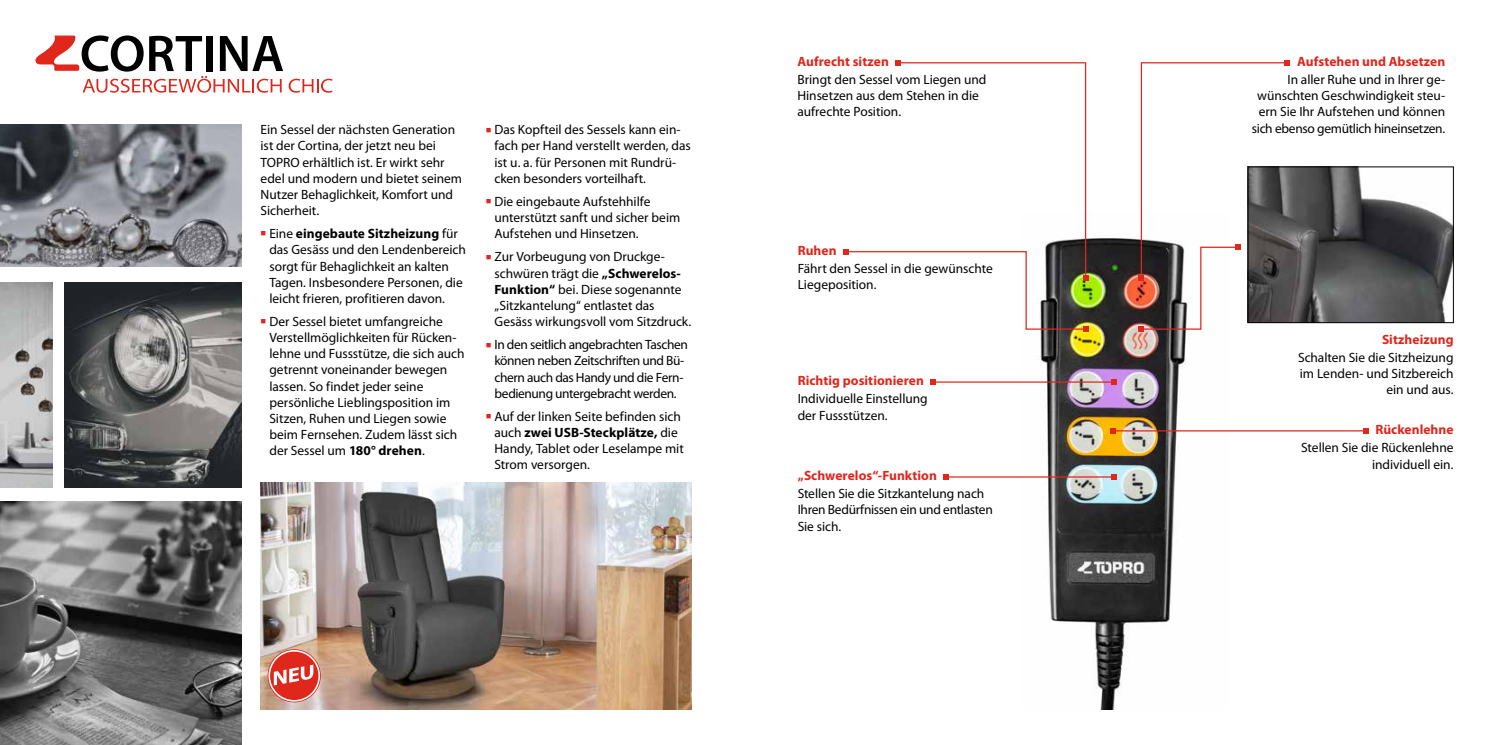
<style>
.page{position:relative;width:1489px;height:745px;background:#fff}
.page>*{position:absolute;margin:0;border:0;box-sizing:border-box;transform-origin:0 0}
.t1{font:13.5px/16.1px "Myriad Pro";letter-spacing:-.005em;color:#000}
.t2{font:13.5px/16.1px "Myriad Pro";letter-spacing:-.03em;color:#000;text-align:center}
.t3{font:700 13.5px "Myriad Pro";letter-spacing:.005em;color:#df271c}
.s1{color:#df271c}
.s2{font-weight:700}
</style>
<div class="page">
<img style="left:64px;top:282px;width:177px;height:205px">
<img style="left:0;top:124px;width:241px;height:142px">
<img style="left:0;top:282px;width:52px;height:205px">
<img style="left:0;top:501px;width:241px;height:243px">
<img style="left:1022px;top:238px;width:206px;height:471px">
<img style="left:260px;top:482px;width:431px;height:227px">
<img style="left:1289px;top:169px;width:162px;height:151px">
<svg style="left:35px;top:35px;width:297px;height:58px"></svg>
<svg style="left:1138px;top:60px;width:151px;height:271px"></svg>
<svg style="left:843px;top:60px;width:245px;height:271px"></svg>
<hr style="left:933px;top:381px;width:181px;height:1px;background:#df271c">
<svg style="left:930px;top:379px;width:5px;height:5px"></svg>
<svg style="left:1111px;top:379px;width:5px;height:5px"></svg>
<hr style="left:945px;top:476px;width:169px;height:1px;background:#df271c">
<svg style="left:943px;top:474px;width:5px;height:5px"></svg>
<svg style="left:1111px;top:474px;width:5px;height:5px"></svg>
<hr style="left:1112px;top:430px;width:253px;height:1px;background:#df271c">
<svg style="left:1363px;top:428px;width:5px;height:5px"></svg>
<svg style="left:1110px;top:428px;width:5px;height:5px"></svg>
<svg style="left:268px;top:649px;width:52px;height:52px;background:#e16d62"></svg>
<p class="t1" style="left:260px;top:121px;width:203px">Ein Sessel der nächsten Generation ist der Cortina, der jetzt neu bei<br>TOPRO erhältlich ist. Er wirkt sehr edel und modern und bietet seinem<br>Nutzer Behaglichkeit, Komfort und<br>Sicherheit.</p>
<p class="t1" style="left:269px;top:225px;width:198px;text-indent:-9px"><span class="s1">•</span> Eine <span class="s2">eingebaute Sitzheizung</span> für das Gesäss und den Lendenbereich sorgt für Behaglichkeit an kalten Tagen. Insbesondere Personen, die leicht frieren, profitieren davon.</p>
<p class="t1" style="left:269px;top:313px;width:197px;text-indent:-9px"><span class="s1">•</span> Der Sessel bietet umfangreiche<br>Verstellmöglichkeiten für Rücken&shy;lehne und Fussstütze, die sich auch getrennt voneinander bewegen lassen. So findet jeder seine persönliche Lieblingsposition im<br>Sitzen, Ruhen und Liegen sowie beim Fernsehen. Zudem lässt sich der Sessel um <span class="s2">180° drehen</span>.</p>
<p class="t1" style="left:494px;top:121px;width:198px;text-indent:-9px"><span class="s1">•</span> Das Kopfteil des Sessels kann ein&shy;fach per Hand verstellt werden, das ist u. a. für Personen mit Rundrü&shy;cken besonders vorteilhaft.</p>
<p class="t1" style="left:494px;top:193px;width:187px;text-indent:-9px"><span class="s1">•</span> Die eingebaute Aufstehhilfe unterstützt sanft und sicher beim<br>Aufstehen und Hinsetzen.</p>
<p class="t1" style="left:494px;top:248px;width:198px;text-indent:-9px"><span class="s1">•</span> Zur Vorbeugung von Druckge&shy;schwüren trägt die <span class="s2">„Schwerelos-<br>Funktion“</span> bei. Diese sogenannte „Sitzkantelung“ entlastet das<br>Gesäss wirkungsvoll vom Sitzdruck.</p>
<p class="t2" style="left:485px;top:336px;width:204px"><span class="s1">•</span> In den seitlich angebrachten Taschen können neben Zeitschriften und Bü&shy;chern auch das Handy und die Fern&shy;bedienung untergebracht werden.</p>
<p class="t1" style="left:494px;top:408px;width:191px;text-indent:-9px"><span class="s1">•</span> Auf der linken Seite befinden sich auch <span class="s2">zwei USB-Steckplätze,</span> die<br>Handy, Tablet oder Leselampe mit<br>Strom versorgen.</p>
<p class="t3" style="left:797px;top:53px;width:93px">Aufrecht sitzen</p>
<p class="t1" style="left:797px;top:71px;width:190px">Bringt den Sessel vom Liegen und<br>Hinsetzen aus dem Stehen in die aufrechte Position.</p>
<p class="t3" style="left:797px;top:241px;width:40px">Ruhen</p>
<p class="t1" style="left:797px;top:260px;width:197px">Fährt den Sessel in die gewünschte<br>Liegeposition.</p>
<p class="t3" style="left:797px;top:371px;width:128px">Richtig positionieren</p>
<p class="t1" style="left:797px;top:390px;width:131px">Individuelle Einstellung der Fussstützen.</p>
<p class="t3" style="left:797px;top:466px;width:141px">„Schwerelos“-Funktion</p>
<p class="t1" style="left:797px;top:485px;width:197px">Stellen Sie die Sitzkantelung nach<br>Ihren Bedürfnissen ein und entlasten<br>Sie sich.</p>
<p class="t3" style="left:1297px;top:53px;width:149px">Aufstehen und Absetzen</p>
<p class="t1" style="left:1251px;top:71px;width:195px;text-align:right">In aller Ruhe und in Ihrer ge&shy;wünschten Geschwindigkeit steu&shy;ern Sie Ihr Aufstehen und können sich ebenso gemütlich hineinsetzen.</p>
<p class="t3" style="left:1381px;top:330px;width:73px">Sitzheizung</p>
<p class="t1" style="left:1297px;top:348px;width:157px;text-align:right">Schalten Sie die Sitzheizung im Lenden- und Sitzbereich ein und aus.</p>
<p class="t3" style="left:1375px;top:420px;width:80px">Rückenlehne</p>
<p class="t1" style="left:1301px;top:439px;width:154px;line-height:16.5px;text-align:right">Stellen Sie die Rückenlehne individuell ein.</p>
</div>
